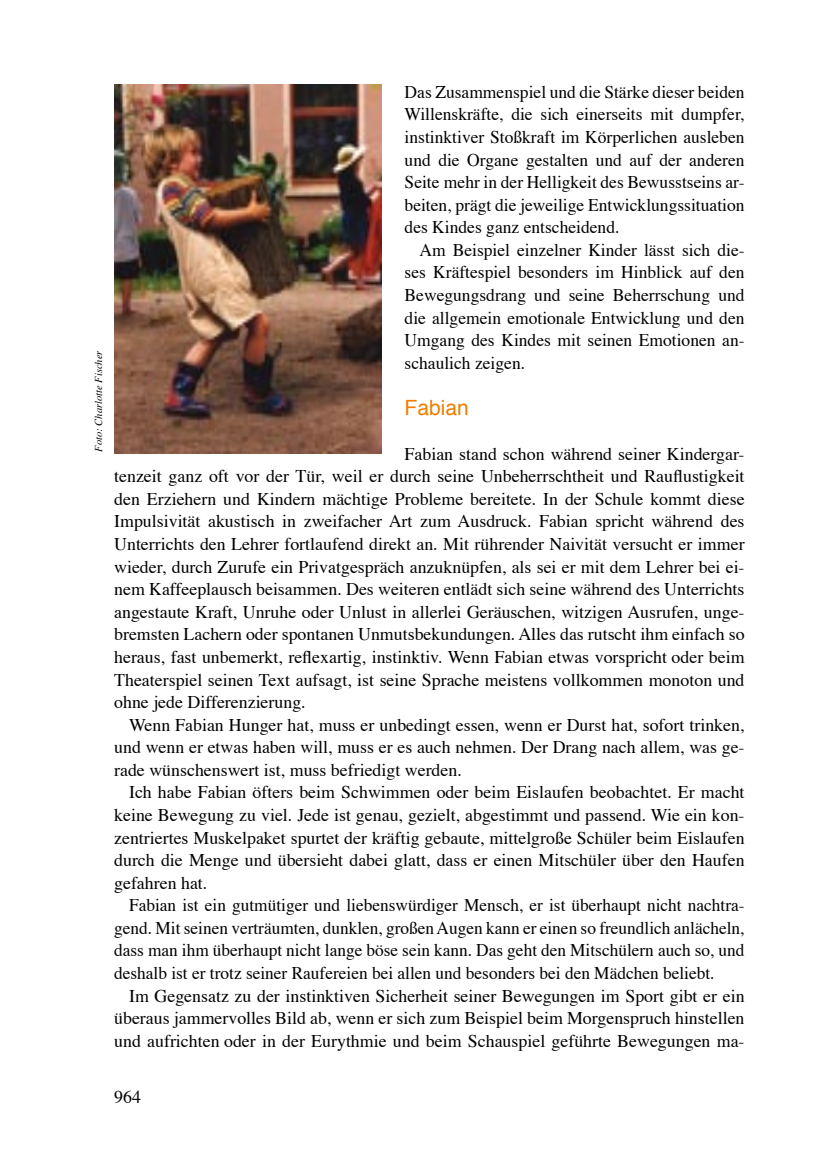
<style>
.page{position:relative;width:829px;height:1176px;background:#fff}
.page>*{position:absolute;margin:0;border:0;box-sizing:border-box;transform-origin:0 0}
.t1{font:21px "Helvetica";color:#ee7f00}
.t2{font:17.85px/22.6px "Times";color:#000;text-align:justify}
.t3{font:italic 10.5px "Times";color:#000}
</style>
<div class="page">
<img style="left:114px;top:84px;width:268px;height:370px">
<p class="t3" style="left:92px;top:451px;width:102px;rotate:-90deg">Foto: Charlotte Fischer</p>
<p class="t2" style="left:404px;top:82px;width:341px">Das Zusammenspiel und die Stärke dieser beiden Willenskräfte, die sich einerseits mit dumpfer, instinktiver Stoßkraft im Körperlichen ausleben und die Organe gestalten und auf der anderen Seite mehr in der Helligkeit des Bewusstseins ar&shy;beiten, prägt die jeweilige Entwicklungssituation des Kindes ganz entscheidend.</p>
<p class="t2" style="left:404px;top:240px;width:341px;text-indent:15px">Am Beispiel einzelner Kinder lässt sich die&shy;ses Kräftespiel besonders im Hinblick auf den Bewegungsdrang und seine Beherrschung und die allgemein emotionale Entwicklung und den Umgang des Kindes mit seinen Emotionen an&shy;schaulich zeigen.</p>
<p class="t1" style="left:404px;top:393px;width:66px">Fabian</p>
<p class="t2" style="left:114px;top:444px;width:632px;text-indent:290px">Fabian stand schon während seiner Kindergar&shy;tenzeit ganz oft vor der Tür, weil er durch seine Unbeherrschtheit und Rauflustigkeit den Erziehern und Kindern mächtige Probleme bereitete. In der Schule kommt diese Impulsivität akustisch in zweifacher Art zum Ausdruck. Fabian spricht während des Unterrichts den Lehrer fortlaufend direkt an. Mit rührender Naivität versucht er immer wieder, durch Zurufe ein Privatgespräch anzuknüpfen, als sei er mit dem Lehrer bei ei&shy;nem Kaffeeplausch beisammen. Des weiteren entlädt sich seine während des Unterrichts angestaute Kraft, Unruhe oder Unlust in allerlei Geräuschen, witzigen Ausrufen, unge&shy;bremsten Lachern oder spontanen Unmutsbekundungen. Alles das rutscht ihm einfach so heraus, fast unbemerkt, reflexartig, instinktiv. Wenn Fabian etwas vorspricht oder beim Theaterspiel seinen Text aufsagt, ist seine Sprache meistens vollkommen monoton und ohne jede Differenzierung.</p>
<p class="t2" style="left:114px;top:714px;width:631px;text-indent:15px">Wenn Fabian Hunger hat, muss er unbedingt essen, wenn er Durst hat, sofort trinken, und wenn er etwas haben will, muss er es auch nehmen. Der Drang nach allem, was ge&shy;rade wünschenswert ist, muss befriedigt werden.</p>
<p class="t2" style="left:114px;top:782px;width:632px;text-indent:15px">Ich habe Fabian öfters beim Schwimmen oder beim Eislaufen beobachtet. Er macht keine Bewegung zu viel. Jede ist genau, gezielt, abgestimmt und passend. Wie ein kon&shy;zentriertes Muskelpaket spurtet der kräftig gebaute, mittelgroße Schüler beim Eislaufen durch die Menge und übersieht dabei glatt, dass er einen Mitschüler über den Haufen gefahren hat.</p>
<p class="t2" style="left:114px;top:895px;width:631px;text-indent:15px">Fabian ist ein gutmütiger und liebenswürdiger Mensch, er ist überhaupt nicht nachtra&shy;gend. Mit seinen verträumten, dunklen, großen Augen kann er einen so freundlich anlächeln, dass man ihm überhaupt nicht lange böse sein kann. Das geht den Mitschülern auch so, und deshalb ist er trotz seiner Raufereien bei allen und besonders bei den Mädchen beliebt.</p>
<p class="t2" style="left:114px;top:985px;width:632px;text-indent:15px">Im Gegensatz zu der instinktiven Sicherheit seiner Bewegungen im Sport gibt er ein überaus jammervolles Bild ab, wenn er sich zum Beispiel beim Morgenspruch hinstellen und aufrichten oder in der Eurythmie und beim Schauspiel geführte Bewegungen ma-</p>
<p class="t2" style="left:114px;top:1086px;width:28px">964</p>
</div>
